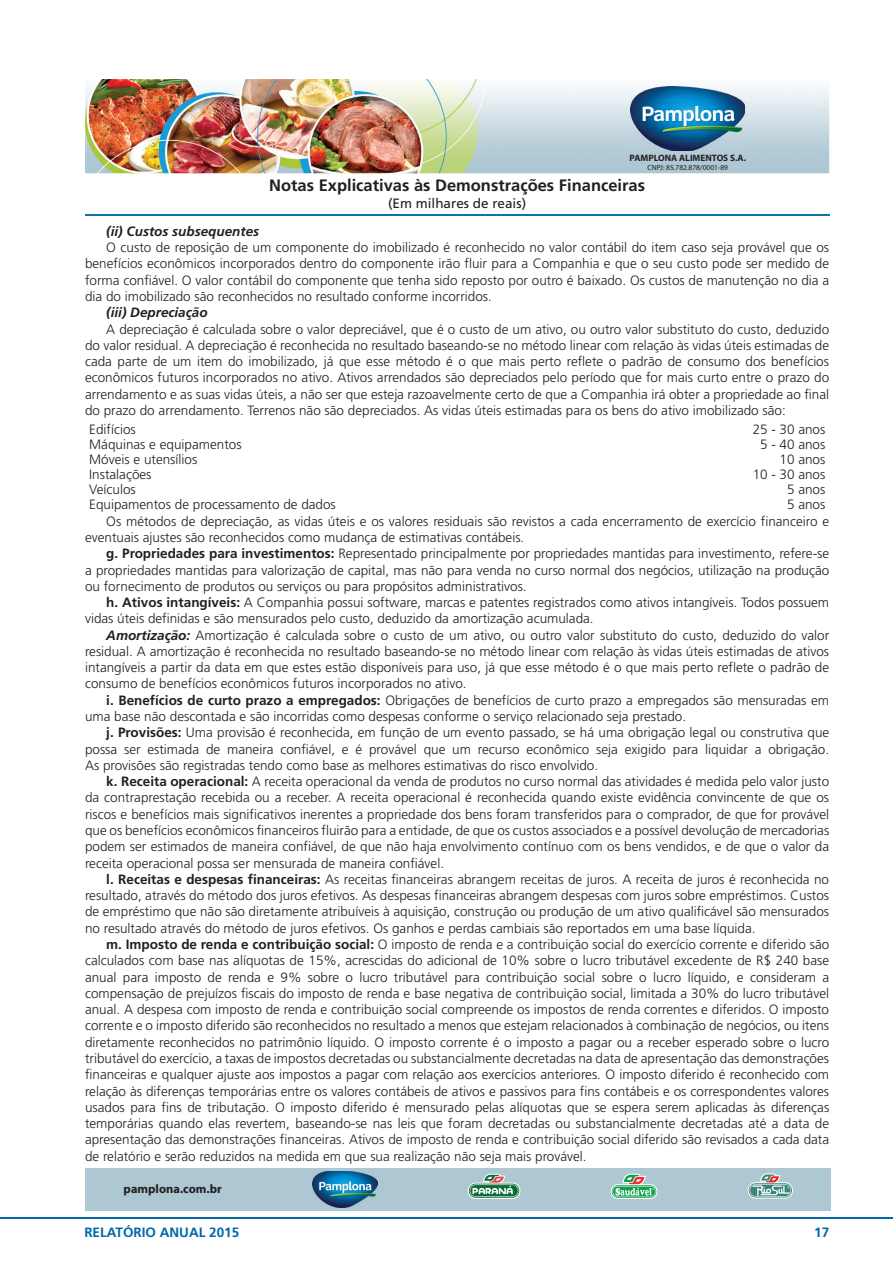
<style>
.page{position:relative;width:893px;height:1263px;background:#fff}
.page>*{position:absolute;margin:0;border:0;box-sizing:border-box;transform-origin:0 0}
.t1{font:700 16.5px "Frutiger";color:#231f20}
.t2{font:300 13.5px/16.4px "Frutiger";color:#231f20;text-align:justify}
.t3{font:italic 700 13.5px "Frutiger";color:#231f20}
.t4{font:700 13.5px "Frutiger";color:#0067aa}
.t5{font:13.5px "Frutiger";color:#231f20}
.t6{font:700 12.45px "Myriad Pro";color:#231f20}
.t7{font:700 9.3px "Myriad Pro";color:#231f20}
.t8{font:7.5px "Myriad Pro";color:#231f20}
.s1{font-weight:700}
.s2{font-weight:700;font-style:italic}
</style>
<div class="page">
<div style="left:85px;top:1168px;width:746px;height:42px;background:#adc7d3"></div>
<div style="left:611px;top:1184px;width:46px;height:15px;background:#fff;border-radius:7px"></div>
<svg style="left:612px;top:1174px;width:44px;height:24px"></svg>
<img style="left:312px;top:1171px;width:65px;height:37px">
<svg style="left:468px;top:1182px;width:52px;height:17px"></svg>
<svg style="left:469px;top:1174px;width:50px;height:24px"></svg>
<svg style="left:748px;top:1182px;width:45px;height:16px"></svg>
<svg style="left:749px;top:1173px;width:43px;height:24px"></svg>
<hr style="left:0;top:1218px;width:893px;height:1px;background:#0067aa">
<hr style="left:85px;top:214px;width:744px;height:2px;background:#1073a7">
<img style="left:85px;top:79px;width:744px;height:94px">
<img style="left:631px;top:86px;width:114px;height:65px">
<p class="t7" style="left:630px;top:152px;width:118px">PAMPLONA ALIMENTOS S.A.</p>
<p class="t8" style="left:647px;top:163px;width:82px">CNPJ: 85.782.878/0001-89</p>
<p class="t1" style="left:269px;top:176px;width:377px">Notas Explicativas às Demonstrações Financeiras</p>
<p class="t5" style="left:388px;top:195px;width:140px">(Em milhares de reais)</p>
<p class="t3" style="left:106px;top:223px;width:154px">(ii) Custos subsequentes</p>
<p class="t2" style="left:85px;top:239px;width:746px;text-indent:21px">O custo de reposição de um componente do imobilizado é reconhecido no valor contábil do item caso seja provável que os benefícios econômicos incorporados dentro do componente irão fluir para a Companhia e que o seu custo pode ser medido de forma confiável. O valor contábil do componente que tenha sido reposto por outro é baixado. Os custos de manutenção no dia a dia do imobilizado são reconhecidos no resultado conforme incorridos.</p>
<p class="t3" style="left:106px;top:305px;width:103px">(iii) Depreciação</p>
<p class="t2" style="left:85px;top:321px;width:746px;text-indent:21px">A depreciação é calculada sobre o valor depreciável, que é o custo de um ativo, ou outro valor substituto do custo, deduzido do valor residual. A depreciação é reconhecida no resultado baseando-se no método linear com relação às vidas úteis estimadas de cada parte de um item do imobilizado, já que esse método é o que mais perto reflete o padrão de consumo dos benefícios econômicos futuros incorporados no ativo. Ativos arrendados são depreciados pelo período que for mais curto entre o prazo do arrendamento e as suas vidas úteis, a não ser que esteja razoavelmente certo de que a Companhia irá obter a propriedade ao final do prazo do arrendamento. Terrenos não são depreciados. As vidas úteis estimadas para os bens do ativo imobilizado são:</p>
<p class="t2" style="left:89px;top:421px;width:48px">Edifícios</p>
<p class="t2" style="left:753px;top:421px;width:74px">25 - 30 anos</p>
<p class="t2" style="left:89px;top:436px;width:154px">Máquinas e equipamentos</p>
<p class="t2" style="left:760px;top:436px;width:67px">5 - 40 anos</p>
<p class="t2" style="left:89px;top:451px;width:110px">Móveis e utensílios</p>
<p class="t2" style="left:780px;top:451px;width:47px">10 anos</p>
<p class="t2" style="left:89px;top:466px;width:64px">Instalações</p>
<p class="t2" style="left:753px;top:466px;width:74px">10 - 30 anos</p>
<p class="t2" style="left:89px;top:481px;width:48px">Veículos</p>
<p class="t2" style="left:787px;top:481px;width:40px">5 anos</p>
<p class="t2" style="left:89px;top:496px;width:248px">Equipamentos de processamento de dados</p>
<p class="t2" style="left:787px;top:496px;width:40px">5 anos</p>
<p class="t2" style="left:106px;top:513px;width:724px">Os métodos de depreciação, as vidas úteis e os valores residuais são revistos a cada encerramento de exercício financeiro e</p>
<p class="t2" style="left:85px;top:529px;width:441px">eventuais ajustes são reconhecidos como mudança de estimativas contábeis.</p>
<p class="t2" style="left:106px;top:545px;width:724px"><span class="s1">g. Propriedades para investimentos:</span> Representado principalmente por propriedades mantidas para investimento, refere-se</p>
<p class="t2" style="left:85px;top:562px;width:746px">a propriedades mantidas para valorização de capital, mas não para venda no curso normal dos negócios, utilização na produção</p>
<p class="t2" style="left:85px;top:578px;width:443px">ou fornecimento de produtos ou serviços ou para propósitos administrativos.</p>
<p class="t2" style="left:106px;top:594px;width:724px"><span class="s1">h. Ativos intangíveis:</span> A Companhia possui software, marcas e patentes registrados como ativos intangíveis. Todos possuem</p>
<p class="t2" style="left:85px;top:610px;width:510px">vidas úteis definidas e são mensurados pelo custo, deduzido da amortização acumulada.</p>
<p class="t2" style="left:106px;top:627px;width:724px"><span class="s2">Amortização:</span> Amortização é calculada sobre o custo de um ativo, ou outro valor substituto do custo, deduzido do valor</p>
<p class="t2" style="left:85px;top:643px;width:746px">residual. A amortização é reconhecida no resultado baseando-se no método linear com relação às vidas úteis estimadas de ativos</p>
<p class="t2" style="left:85px;top:659px;width:746px">intangíveis a partir da data em que estes estão disponíveis para uso, já que esse método é o que mais perto reflete o padrão de</p>
<p class="t2" style="left:85px;top:676px;width:383px">consumo de benefícios econômicos futuros incorporados no ativo.</p>
<p class="t2" style="left:106px;top:692px;width:724px"><span class="s1">i. Benefícios de curto prazo a empregados:</span> Obrigações de benefícios de curto prazo a empregados são mensuradas em</p>
<p class="t2" style="left:85px;top:708px;width:603px">uma base não descontada e são incorridas como despesas conforme o serviço relacionado seja prestado.</p>
<p class="t2" style="left:106px;top:724px;width:724px"><span class="s1">j. Provisões:</span> Uma provisão é reconhecida, em função de um evento passado, se há uma obrigação legal ou construtiva que</p>
<p class="t2" style="left:85px;top:741px;width:746px">possa ser estimada de maneira confiável, e é provável que um recurso econômico seja exigido para liquidar a obrigação.</p>
<p class="t2" style="left:85px;top:757px;width:515px">As provisões são registradas tendo como base as melhores estimativas do risco envolvido.</p>
<p class="t2" style="left:106px;top:773px;width:724px"><span class="s1">k. Receita operacional:</span> A receita operacional da venda de produtos no curso normal das atividades é medida pelo valor justo</p>
<p class="t2" style="left:85px;top:790px;width:746px">da contraprestação recebida ou a receber. A receita operacional é reconhecida quando existe evidência convincente de que os</p>
<p class="t2" style="left:85px;top:806px;width:745px">riscos e benefícios mais significativos inerentes a propriedade dos bens foram transferidos para o comprador, de que for provável</p>
<p class="t2" style="left:85px;top:822px;width:746px">que os benefícios econômicos financeiros fluirão para a entidade, de que os custos associados e a possível devolução de mercadorias</p>
<p class="t2" style="left:85px;top:838px;width:745px">podem ser estimados de maneira confiável, de que não haja envolvimento contínuo com os bens vendidos, e de que o valor da</p>
<p class="t2" style="left:85px;top:855px;width:361px">receita operacional possa ser mensurada de maneira confiável.</p>
<p class="t2" style="left:106px;top:871px;width:724px"><span class="s1">l. Receitas e despesas financeiras:</span> As receitas financeiras abrangem receitas de juros. A receita de juros é reconhecida no</p>
<p class="t2" style="left:85px;top:887px;width:746px">resultado, através do método dos juros efetivos. As despesas financeiras abrangem despesas com juros sobre empréstimos. Custos</p>
<p class="t2" style="left:85px;top:903px;width:746px">de empréstimo que não são diretamente atribuíveis à aquisição, construção ou produção de um ativo qualificável são mensurados</p>
<p class="t2" style="left:85px;top:920px;width:672px">no resultado através do método de juros efetivos. Os ganhos e perdas cambiais são reportados em uma base líquida.</p>
<p class="t2" style="left:106px;top:936px;width:724px"><span class="s1">m. Imposto de renda e contribuição social:</span> O imposto de renda e a contribuição social do exercício corrente e diferido são</p>
<p class="t2" style="left:85px;top:952px;width:746px">calculados com base nas alíquotas de 15%, acrescidas do adicional de 10% sobre o lucro tributável excedente de R$ 240 base</p>
<p class="t2" style="left:85px;top:969px;width:746px">anual para imposto de renda e 9% sobre o lucro tributável para contribuição social sobre o lucro líquido, e consideram a</p>
<p class="t2" style="left:85px;top:985px;width:746px">compensação de prejuízos fiscais do imposto de renda e base negativa de contribuição social, limitada a 30% do lucro tributável</p>
<p class="t2" style="left:85px;top:1001px;width:745px">anual. A despesa com imposto de renda e contribuição social compreende os impostos de renda correntes e diferidos. O imposto</p>
<p class="t2" style="left:85px;top:1017px;width:746px">corrente e o imposto diferido são reconhecidos no resultado a menos que estejam relacionados à combinação de negócios, ou itens</p>
<p class="t2" style="left:85px;top:1034px;width:746px">diretamente reconhecidos no patrimônio líquido. O imposto corrente é o imposto a pagar ou a receber esperado sobre o lucro</p>
<p class="t2" style="left:85px;top:1050px;width:746px">tributável do exercício, a taxas de impostos decretadas ou substancialmente decretadas na data de apresentação das demonstrações</p>
<p class="t2" style="left:85px;top:1066px;width:746px">financeiras e qualquer ajuste aos impostos a pagar com relação aos exercícios anteriores. O imposto diferido é reconhecido com</p>
<p class="t2" style="left:85px;top:1083px;width:746px">relação às diferenças temporárias entre os valores contábeis de ativos e passivos para fins contábeis e os correspondentes valores</p>
<p class="t2" style="left:85px;top:1099px;width:746px">usados para fins de tributação. O imposto diferido é mensurado pelas alíquotas que se espera serem aplicadas às diferenças</p>
<p class="t2" style="left:85px;top:1115px;width:746px">temporárias quando elas revertem, baseando-se nas leis que foram decretadas ou substancialmente decretadas até a data de</p>
<p class="t2" style="left:85px;top:1131px;width:746px">apresentação das demonstrações financeiras. Ativos de imposto de renda e contribuição social diferido são revisados a cada data</p>
<p class="t2" style="left:85px;top:1148px;width:503px">de relatório e serão reduzidos na medida em que sua realização não seja mais provável.</p>
<p class="t6" style="left:124px;top:1181px;width:100px">pamplona.com.br</p>
<p class="t4" style="left:84px;top:1224px;width:156px">RELATÓRIO ANUAL 2015</p>
<p class="t4" style="left:814px;top:1224px;width:17px">17</p>
</div>
